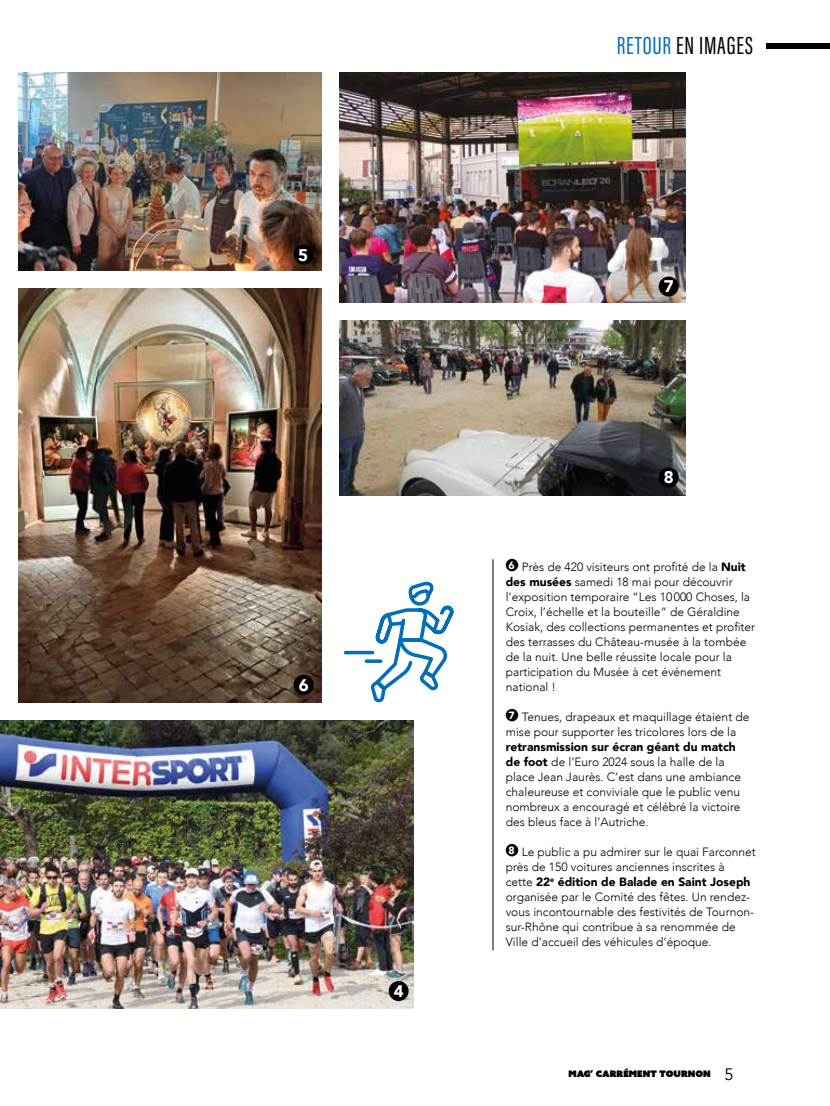
<style>
.page{position:relative;width:830px;height:1106px;background:#fff}
.page>*{position:absolute;margin:0;border:0;box-sizing:border-box;transform-origin:0 0}
.t1{font:25.5px "Acumin Pro Extra Cond";letter-spacing:.03em;color:#000}
.t2{font:900 16.8px "Avenir";color:#fff}
.t3{font:16.5px "Avenir";color:#000}
.t4{font:300 12px/15px "Avenir";color:#000}
.t5{font:9px "Azo Sans Uber";color:#000}
.s1{color:#006eb8}
.s2{font-weight:900}
</style>
<div class="page">
<img style="left:18px;top:288px;width:303px;height:414px">
<div style="left:766px;top:43px;width:63px;height:6px;background:#000"></div>
<hr style="left:492px;top:559px;width:1px;height:391px;background:#000">
<div style="left:505px;top:559px;width:13px;height:12px;background:#000;border-radius:50%"></div>
<div style="left:505px;top:709px;width:13px;height:12px;background:#000;border-radius:50%"></div>
<div style="left:505px;top:844px;width:13px;height:12px;background:#000;border-radius:50%"></div>
<img style="left:0;top:720px;width:414px;height:288px">
<img style="left:18px;top:72px;width:303px;height:198px">
<div style="left:293px;top:245px;width:20px;height:20px;background:#000;border-radius:50%"></div>
<div style="left:388px;top:981px;width:20px;height:20px;background:#000;border-radius:50%"></div>
<div style="left:293px;top:675px;width:20px;height:20px;background:#000;border-radius:50%"></div>
<img style="left:339px;top:72px;width:346px;height:230px">
<img style="left:339px;top:321px;width:346px;height:174px">
<div style="left:658px;top:276px;width:20px;height:20px;background:#000;border-radius:50%"></div>
<div style="left:658px;top:467px;width:20px;height:20px;background:#000;border-radius:50%"></div>
<svg style="left:343px;top:581px;width:111px;height:122px"></svg>
<h2 class="t2" style="left:298px;top:240px;width:11px">5</h2>
<h2 class="t2" style="left:299px;top:670px;width:11px">6</h2>
<h2 class="t2" style="left:393px;top:976px;width:11px">4</h2>
<h1 class="t1" style="left:616px;top:30px;width:138px"><span class="s1">RETOUR</span> EN IMAGES</h1>
<h2 class="t2" style="left:663px;top:272px;width:11px">7</h2>
<h2 class="t2" style="left:663px;top:463px;width:11px">8</h2>
<p class="t4" style="left:505px;top:559px;width:251px"><sup>6</sup> Près de 420 visiteurs ont profité de la <span class="s2">Nuit des musées</span> samedi 18 mai pour découvrir l’exposition temporaire “Les 10000 Choses, la Croix, l’échelle et la bouteille” de Géraldine Kosiak, des collections permanentes et profiter des terrasses du Château-musée à la tombée de la nuit. Une belle réussite locale pour la participation du Musée à cet événement national !</p>
<p class="t4" style="left:505px;top:709px;width:245px"><sup>7</sup> Tenues, drapeaux et maquillage étaient de mise pour supporter les tricolores lors de la</p>
<p class="t4" style="left:505px;top:739px;width:237px"><span class="s2">retransmission sur écran géant du match de foot</span> de l’Euro 2024 sous la halle de la place Jean Jaurès. C’est dans une ambiance chaleureuse et conviviale que le public venu nombreux a encouragé et célébré la victoire des bleus face à l’Autriche.</p>
<p class="t4" style="left:505px;top:844px;width:251px"><sup>8</sup> Le public a pu admirer sur le quai Farconnet près de 150 voitures anciennes inscrites à<br>cette <span class="s2">22</span><sup>e</sup> <span class="s2">édition de Balade en Saint Joseph </span>organisée par le Comité des fêtes. Un rendez&shy;vous incontournable des festivités de Tournon&shy;sur-Rhône qui contribue à sa renommée de Ville d’accueil des véhicules d’époque.</p>
<p class="t5" style="left:568px;top:1067px;width:144px">MAG’ CARRÉMENT TOURNON</p>
<h3 class="t3" style="left:724px;top:1064px;width:11px">5</h3>
</div>
